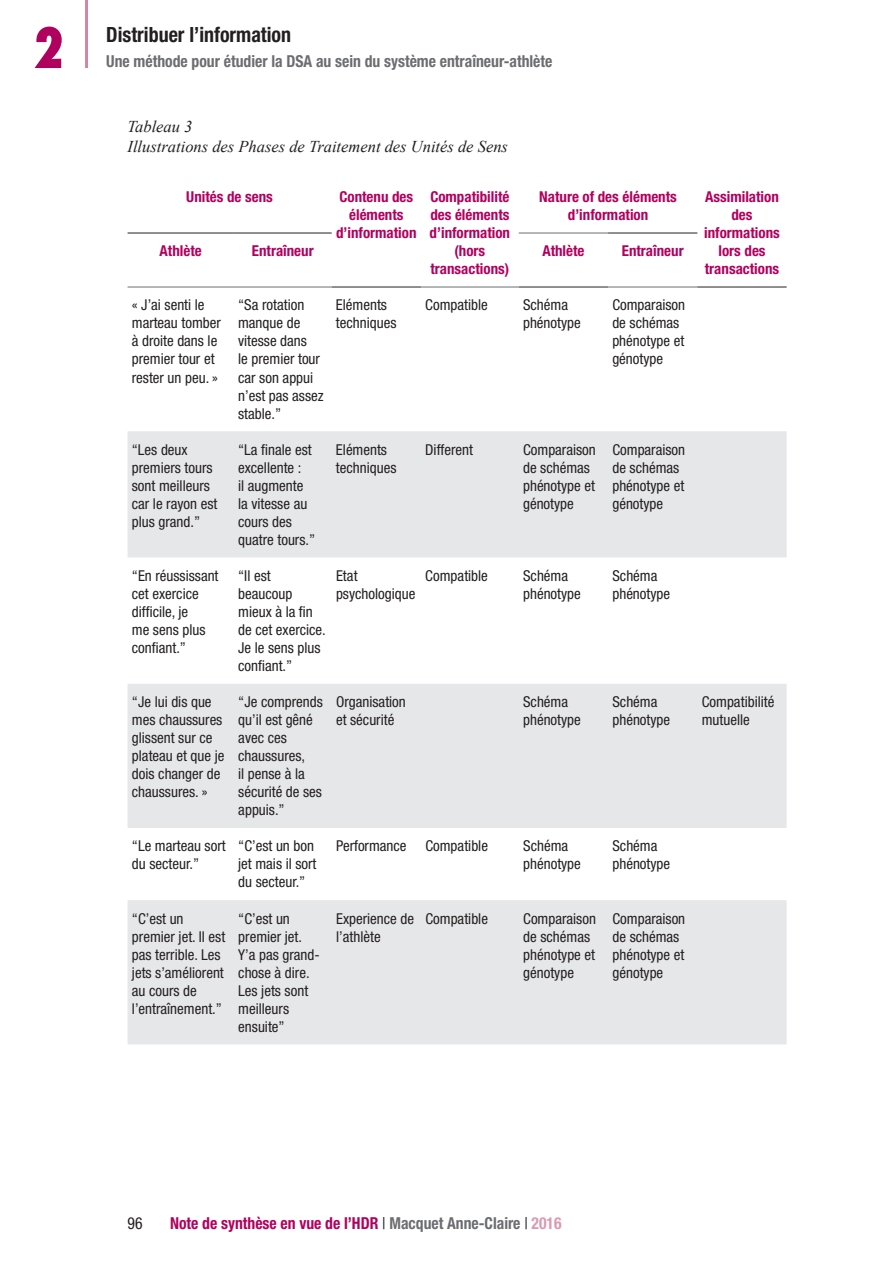
<style>
.page{position:relative;width:893px;height:1263px;background:#fff}
.page>*{position:absolute;margin:0;border:0;box-sizing:border-box;transform-origin:0 0}
.t1{font:800 condensed 54px "Futura";color:#b1015e;scale:.95 1}
.t2{font:700 condensed 21px "Helvetica Neue LT Std";color:#231f20;scale:.95 1}
.t3{font:700 condensed 16.5px "Helvetica Neue LT Std";color:#6c6d70;scale:.95 1}
.t4{font:italic 16.5px/19.5px "Times New Roman";color:#231f20}
.t5{font:700 condensed 16.5px "Helvetica Neue LT Std";color:#b1015e;scale:.95 1}
.t6{font:condensed 16.5px "Helvetica Neue LT Std";color:#231f20;scale:.95 1}
.t7{font:condensed 15px/18px "Helvetica Neue LT Std";color:#231f20}
.t8{font:700 condensed 15px/18px "Helvetica Neue LT Std";color:#b1015e;text-align:center}
.s1{font-weight:400;color:#231f20}
.s2{color:#6c6d70}
.s3{color:#da9ab0}
</style>
<div class="page">
<hr style="left:85px;top:0;width:3px;height:68px;background:#d385a1">
<svg style="left:128px;top:431px;width:659px;height:613px;fill:#e6e7e9"></svg>
<hr style="left:128px;top:233px;width:106px;height:1px;background:#231f20">
<hr style="left:234px;top:233px;width:98px;height:1px;background:#231f20">
<hr style="left:608px;top:233px;width:89px;height:1px;background:#231f20">
<hr style="left:519px;top:233px;width:89px;height:1px;background:#6c6d70">
<hr style="left:128px;top:287px;width:106px;height:1px;background:#6c6d70">
<hr style="left:234px;top:287px;width:98px;height:1px;background:#6c6d70">
<hr style="left:421px;top:287px;width:98px;height:1px;background:#6c6d70">
<hr style="left:608px;top:287px;width:89px;height:1px;background:#6c6d70">
<hr style="left:332px;top:287px;width:89px;height:1px;background:#231f20">
<hr style="left:519px;top:287px;width:89px;height:1px;background:#231f20">
<hr style="left:697px;top:287px;width:90px;height:1px;background:#231f20">
<h1 class="t1" style="left:33px;top:11px;width:34px">2</h1>
<h2 class="t2" style="left:106px;top:22px;width:196px">Distribuer l’information</h2>
<p class="t3" style="left:106px;top:51px;width:471px">Une méthode pour étudier la DSA au sein du système entraîneur-athlète</p>
<p class="t4" style="left:128px;top:116px;width:382px">Tableau 3<br>Illustrations des Phases de Traitement des Unités de Sens</p>
<p class="t8" style="left:186px;top:188px;width:88px">Unités de sens</p>
<p class="t8" style="left:336px;top:188px;width:82px">Contenu des éléments d’information</p>
<p class="t8" style="left:430px;top:188px;width:82px">Compatibilité des éléments d’information (hors transactions)</p>
<p class="t8" style="left:539px;top:188px;width:139px">Nature of des éléments d’information</p>
<p class="t8" style="left:704px;top:188px;width:77px">Assimilation des informations lors des transactions</p>
<p class="t8" style="left:160px;top:242px;width:44px">Athlète</p>
<p class="t8" style="left:252px;top:242px;width:63px">Entraîneur</p>
<p class="t8" style="left:542px;top:242px;width:44px">Athlète</p>
<p class="t8" style="left:622px;top:242px;width:63px">Entraîneur</p>
<p class="t7" style="left:132px;top:296px;width:91px">« J’ai senti le marteau tomber à droite dans le premier tour et rester un peu. »</p>
<p class="t7" style="left:238px;top:296px;width:87px">“Sa rotation manque de vitesse dans<br>le premier tour car son appui n’est pas assez stable.”</p>
<p class="t7" style="left:336px;top:296px;width:62px">Eléments techniques</p>
<p class="t7" style="left:425px;top:296px;width:64px">Compatible</p>
<p class="t7" style="left:523px;top:296px;width:59px">Schéma phénotype</p>
<p class="t7" style="left:612px;top:296px;width:74px">Comparaison de schémas phénotype et génotype</p>
<p class="t7" style="left:132px;top:440px;width:87px">“Les deux premiers tours sont meilleurs car le rayon est plus grand.”</p>
<p class="t7" style="left:238px;top:440px;width:79px">“La finale est excellente :<br>il augmente la vitesse au cours des quatre tours.”</p>
<p class="t7" style="left:336px;top:440px;width:62px">Eléments techniques</p>
<p class="t7" style="left:425px;top:440px;width:49px">Different</p>
<p class="t7" style="left:523px;top:440px;width:74px">Comparaison de schémas phénotype et génotype</p>
<p class="t7" style="left:612px;top:440px;width:74px">Comparaison de schémas phénotype et génotype</p>
<p class="t7" style="left:132px;top:567px;width:88px">“En réussissant cet exercice difficile, je<br>me sens plus confiant.”</p>
<p class="t7" style="left:238px;top:567px;width:89px">“Il est beaucoup mieux à la fin de cet exercice.<br>Je le sens plus confiant.”</p>
<p class="t7" style="left:336px;top:567px;width:81px">Etat psychologique</p>
<p class="t7" style="left:425px;top:567px;width:64px">Compatible</p>
<p class="t7" style="left:523px;top:567px;width:59px">Schéma phénotype</p>
<p class="t7" style="left:612px;top:567px;width:59px">Schéma phénotype</p>
<p class="t7" style="left:132px;top:693px;width:94px">“Je lui dis que mes chaussures glissent sur ce plateau et que je dois changer de chaussures. »</p>
<p class="t7" style="left:238px;top:693px;width:86px">“Je comprends qu’il est gêné avec ces chaussures,<br>il pense à la sécurité de ses appuis.”</p>
<p class="t7" style="left:336px;top:693px;width:71px">Organisation et sécurité</p>
<p class="t7" style="left:523px;top:693px;width:59px">Schéma phénotype</p>
<p class="t7" style="left:612px;top:693px;width:59px">Schéma phénotype</p>
<p class="t7" style="left:702px;top:693px;width:74px">Compatibilité mutuelle</p>
<p class="t7" style="left:132px;top:837px;width:95px">“Le marteau sort du secteur.”</p>
<p class="t7" style="left:238px;top:837px;width:80px">“C’est un bon jet mais il sort du secteur.”</p>
<p class="t7" style="left:336px;top:837px;width:72px">Performance</p>
<p class="t7" style="left:425px;top:837px;width:64px">Compatible</p>
<p class="t7" style="left:523px;top:837px;width:59px">Schéma phénotype</p>
<p class="t7" style="left:612px;top:837px;width:59px">Schéma phénotype</p>
<p class="t7" style="left:132px;top:909px;width:95px">“C’est un premier jet. Il est pas terrible. Les jets s’améliorent au cours de l’entraînement.”</p>
<p class="t7" style="left:238px;top:909px;width:83px">“C’est un premier jet.<br>Y’a pas grand&shy;chose à dire.<br>Les jets sont meilleurs ensuite”</p>
<p class="t7" style="left:336px;top:909px;width:79px">Experience de l’athlète</p>
<p class="t7" style="left:425px;top:909px;width:64px">Compatible</p>
<p class="t7" style="left:523px;top:909px;width:74px">Comparaison de schémas phénotype et génotype</p>
<p class="t7" style="left:612px;top:909px;width:74px">Comparaison de schémas phénotype et génotype</p>
<p class="t6" style="left:128px;top:1213px;width:17px">96</p>
<p class="t5" style="left:170px;top:1213px;width:414px">Note de synthèse en vue de l’HDR <span class="s1">|</span> <span class="s2">Macquet Anne-Claire</span> <span class="s1">|</span> <span class="s3">2016</span></p>
</div>
